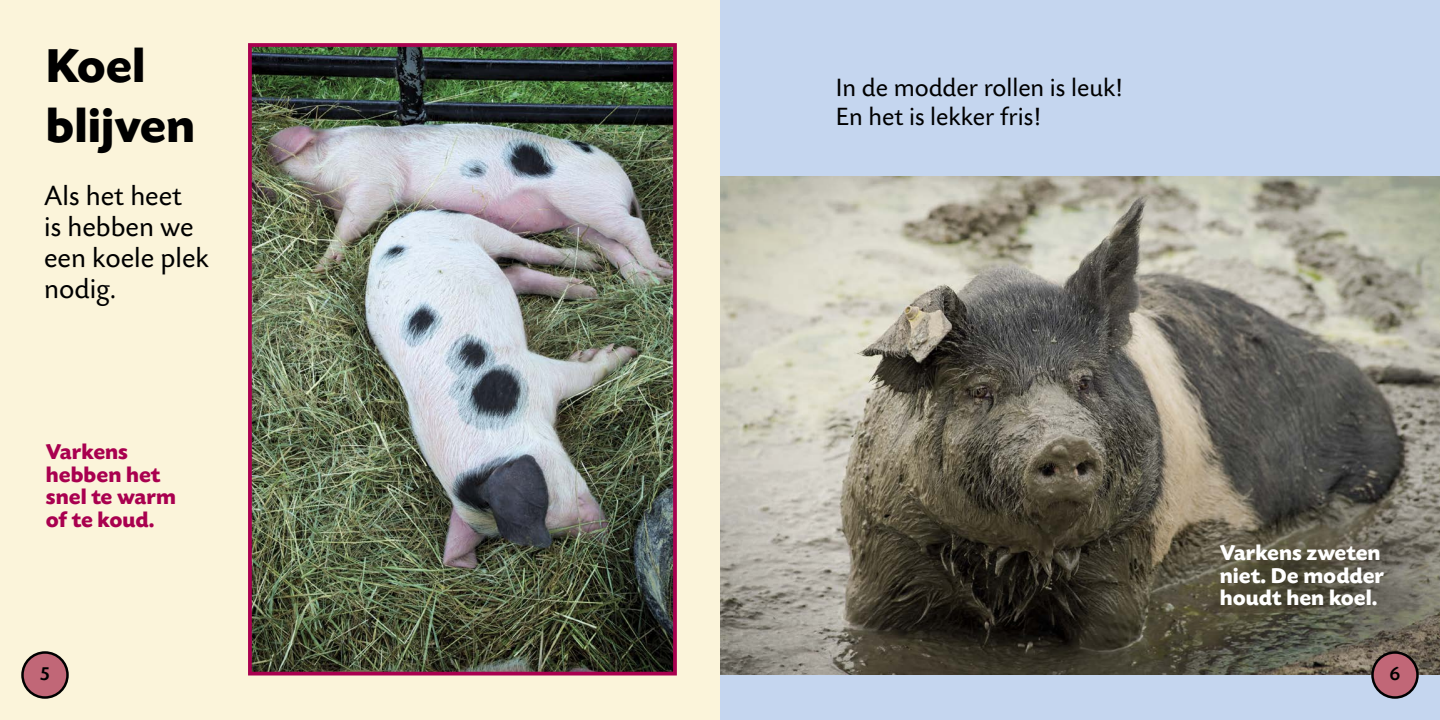
<style>
.page{position:relative;width:1440px;height:720px;background:#fff}
.page>*{position:absolute;margin:0;border:0;box-sizing:border-box;transform-origin:0 0}
.t1{font:700 50px/60px "Today SB";color:#000}
.t2{font:28.75px/31.2px "Today SB";color:#000}
.t3{font:26.25px/28.8px "Today SB";color:#000}
.t4{font:700 22.5px/22.5px "Today SB";color:#fff}
.t5{font:700 22.5px/22.5px "Today SB";color:#a9004f}
.t6{font:500 20px "Today SB";color:#000}
</style>
<div class="page">
<div style="left:0;top:0;width:720px;height:720px;background:#fbf4da"></div>
<div style="left:720px;top:0;width:720px;height:720px;background:#c5d6ef"></div>
<img style="left:720px;top:176px;width:720px;height:499px">
<div style="left:22px;top:652px;width:46px;height:46px;background:#c16777;border-radius:50%"></div>
<div style="left:21px;top:651px;width:48px;height:48px;border:2px solid #000;border-radius:50%"></div>
<div style="left:1372px;top:652px;width:46px;height:46px;background:#c16777;border-radius:50%"></div>
<div style="left:1371px;top:651px;width:48px;height:48px;border:2px solid #000;border-radius:50%"></div>
<img style="left:253px;top:48px;width:419px;height:623px">
<div style="left:248px;top:43px;width:429px;height:633px;border:4px solid #a9004f"></div>
<h1 class="t1" style="left:46px;top:37px;width:151px">Koel blijven</h1>
<p class="t2" style="left:44px;top:181px;width:166px">Als het heet<br>is hebben we een koele plek nodig.</p>
<p class="t5" style="left:46px;top:441px;width:131px">Varkens hebben het snel te warm of te koud.</p>
<p class="t6" style="left:40px;top:663px;width:12px">5</p>
<p class="t3" style="left:836px;top:74px;width:288px">In de modder rollen is leuk!<br>En het is lekker fris!</p>
<p class="t4" style="left:1220px;top:542px;width:166px">Varkens zweten niet. De modder houdt hen koel.</p>
<p class="t6" style="left:1390px;top:663px;width:12px">6</p>
</div>
